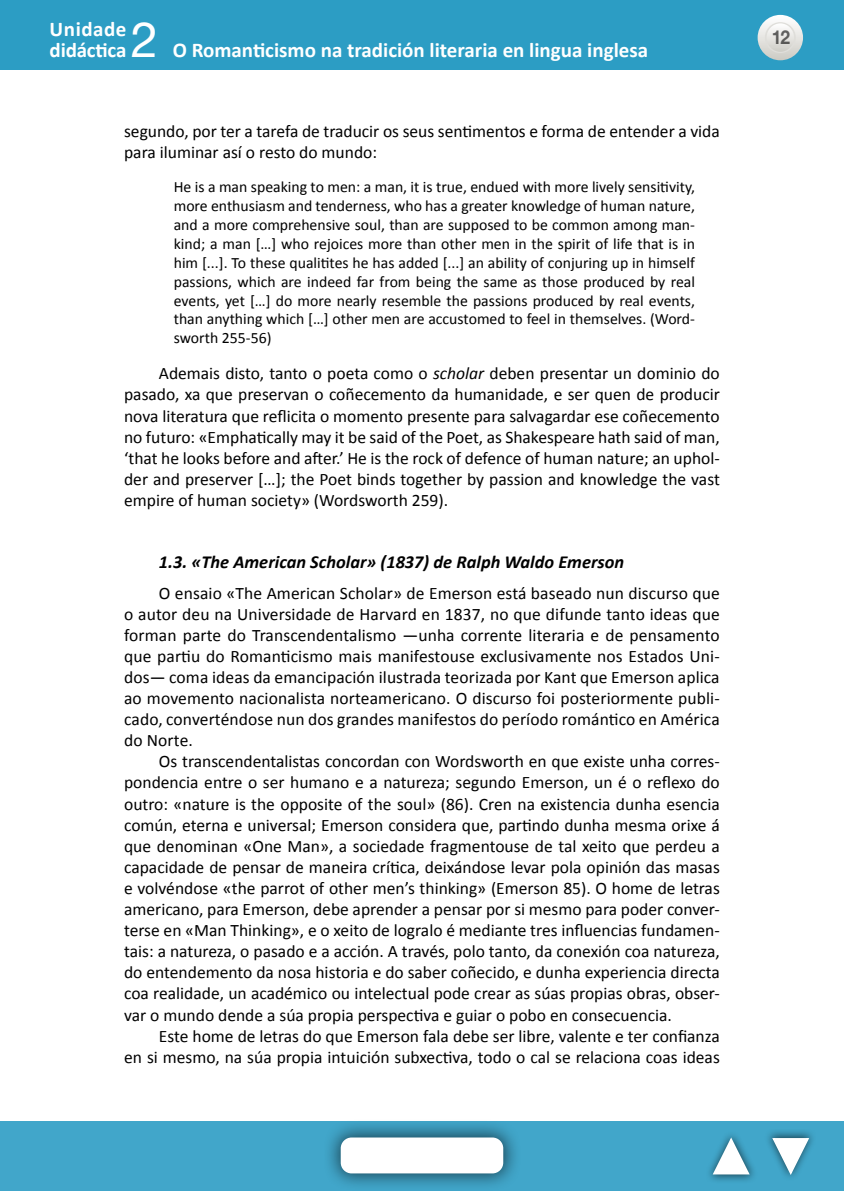
<style>
.page{position:relative;width:844px;height:1191px;background:#fff}
.page>*{position:absolute;margin:0;border:0;box-sizing:border-box;transform-origin:0 0}
.t1{font:49px "Helvetica Neue LT Std";color:#fff}
.t2{font:700 21px/21px "Calibri";color:#fff}
.t3{font:700 19.25px "Helvetica Neue LT Std";color:#000;scale:.9 1}
.t4{font:italic 700 18.38px "Calibri";color:#000}
.t5{font:17.5px/21.2px "Calibri";color:#000;text-align:justify}
.t6{font:15.75px/18.9px "Calibri";color:#000;text-align:justify}
.s1{font-style:italic}
</style>
<div class="page">
<div style="left:0;top:1121px;width:843px;height:70px;background:#41a6ca"></div>
<div style="left:322px;top:1119px;width:199px;height:72px;background:#000;opacity:.6"></div>
<div style="left:340px;top:1137px;width:163px;height:36px;background:#fff;border-radius:11px"></div>
<div style="left:704px;top:1130px;width:53px;height:53px;background:#000;opacity:.6"></div>
<svg style="left:711px;top:1137px;width:39px;height:38px"></svg>
<div style="left:764px;top:1129px;width:52px;height:53px;background:#000;opacity:.6"></div>
<svg style="left:770px;top:1137px;width:40px;height:38px"></svg>
<div style="left:0;top:0;width:843px;height:69px;background:#2c9dc4"></div>
<svg style="left:757px;top:15px;width:45px;height:45px"></svg>
<svg style="left:765px;top:23px;width:29px;height:29px"></svg>
<div style="left:764px;top:22px;width:31px;height:31px;border:1px solid #dfdeda;border-radius:50%"></div>
<p class="t2" style="left:50px;top:18px;width:78px">Unidade didáctica</p>
<h1 class="t1" style="left:131px;top:11px;width:29px">2</h1>
<p class="t2" style="left:173px;top:39px;width:477px">O Romanticismo na tradición literaria en lingua inglesa</p>
<p class="t5" style="left:124px;top:120px;width:597px">segundo, por ter a tarefa de traducir os seus sentimentos e forma de entender a vida para iluminar así o resto do mundo:</p>
<p class="t6" style="left:174px;top:177px;width:523px">He is a man speaking to men: a man, it is true, endued with more lively sensitivity, more enthusiasm and tenderness, who has a greater knowledge of human nature, and a more comprehensive soul, than are supposed to be common among man&shy;kind; a man […] who rejoices more than other men in the spirit of life that is in him [...]. To these qualitites he has added [...] an ability of conjuring up in himself passions, which are indeed far from being the same as those produced by real events, yet […] do more nearly resemble the passions produced by real events, than anything which […] other men are accustomed to feel in themselves. (Word&shy;sworth 255-56)</p>
<p class="t5" style="left:124px;top:362px;width:597px;text-indent:35px">Ademais disto, tanto o poeta como o <span class="s1">scholar</span> deben presentar un dominio do pasado, xa que preservan o coñecemento da humanidade, e ser quen de producir nova literatura que reflicita o momento presente para salvagardar ese coñecemento no futuro: «Emphatically may it be said of the Poet, as Shakespeare hath said of man, ‘that he looks before and after.’ He is the rock of defence of human nature; an uphol&shy;der and preserver […]; the Poet binds together by passion and knowledge the vast empire of human society» (Wordsworth 259).</p>
<p class="t4" style="left:159px;top:550px;width:466px">1.3. «The American Scholar» (1837) de Ralph Waldo Emerson</p>
<p class="t5" style="left:124px;top:581px;width:597px;text-indent:35px">O ensaio «The American Scholar» de Emerson está baseado nun discurso que o autor deu na Universidade de Harvard en 1837, no que difunde tanto ideas que forman parte do Transcendentalismo —unha corrente literaria e de pensamento que partiu do Romanticismo mais manifestouse exclusivamente nos Estados Uni&shy;dos— coma ideas da emancipación ilustrada teorizada por Kant que Emerson aplica ao movemento nacionalista norteamericano. O discurso foi posteriormente publi&shy;cado, converténdose nun dos grandes manifestos do período romántico en América do Norte.</p>
<p class="t5" style="left:124px;top:750px;width:597px;text-indent:35px">Os transcendentalistas concordan con Wordsworth en que existe unha corres&shy;pondencia entre o ser humano e a natureza; segundo Emerson, un é o reflexo do outro: «nature is the opposite of the soul» (86). Cren na existencia dunha esencia común, eterna e universal; Emerson considera que, partindo dunha mesma orixe á que denominan «One Man», a sociedade fragmentouse de tal xeito que perdeu a capacidade de pensar de maneira crítica, deixándose levar pola opinión das masas e volvéndose «the parrot of other men’s thinking» (Emerson 85). O home de letras americano, para Emerson, debe aprender a pensar por si mesmo para poder conver&shy;terse en «Man Thinking», e o xeito de logralo é mediante tres influencias fundamen&shy;tais: a natureza, o pasado e a acción. A través, polo tanto, da conexión coa natureza, do entendemento da nosa historia e do saber coñecido, e dunha experiencia directa coa realidade, un académico ou intelectual pode crear as súas propias obras, obser&shy;var o mundo dende a súa propia perspectiva e guiar o pobo en consecuencia.</p>
<p class="t5" style="left:124px;top:1024px;width:597px;text-align:right">Este home de letras do que Emerson fala debe ser libre, valente e ter confianza<br>en si mesmo, na súa propia intuición subxectiva, todo o cal se relaciona coas ideas</p>
<p class="t3" style="left:770px;top:26px;width:23px">12</p>
</div>
